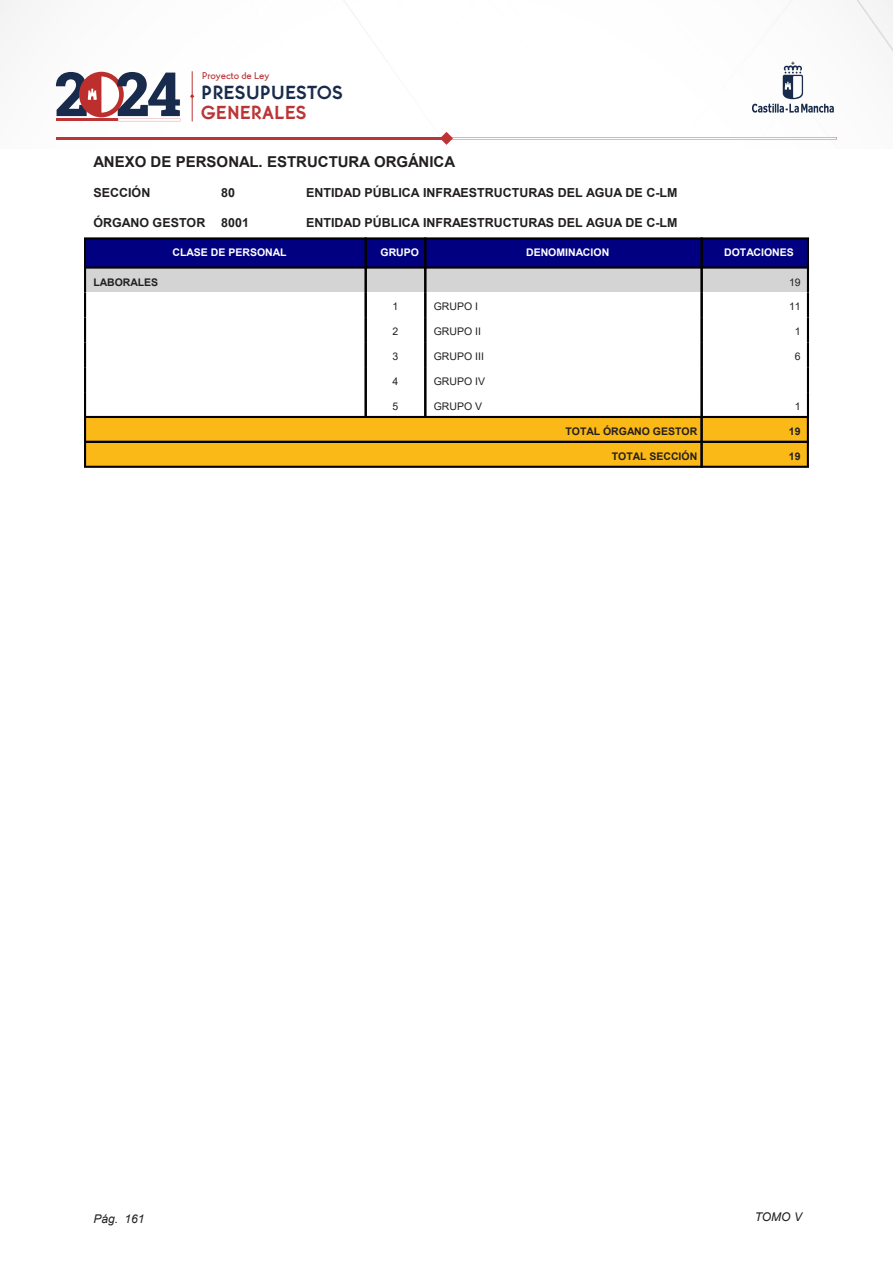
<style>
.page{position:relative;width:893px;height:1263px;background:#fff}
.page>*{position:absolute;margin:0;border:0;box-sizing:border-box;transform-origin:0 0}
.t1{font:700 19.8px "Martin Got URWT";color:#192b4c}
.t2{font:700 19.65px "Martin Got URWT";color:#bc3436}
.t3{font:700 15px "Arial";color:#231f20}
.t4{font:700 12.45px "Arial";color:#231f20}
.t5{font:italic 12px "Arial";color:#231f20}
.t6{font:10.5px "Arial";color:#231f20}
.t7{font:700 10.5px "Arial";color:#fff}
.t8{font:700 10.5px "Arial";color:#231f20}
.t9{font:500 10.2px "Martin Got URWT";letter-spacing:-.005em;color:#bc3436}
</style>
<div class="page">
<hr style="left:56px;top:137px;width:390px;height:2px;background:#bc3436">
<svg style="left:440px;top:0;width:453px;height:145px"></svg>
<svg style="left:0;top:0;width:272px;height:140px"></svg>
<div style="left:85px;top:238px;width:281px;height:30px;background:#000080"></div>
<div style="left:366px;top:238px;width:59px;height:30px;background:#000080"></div>
<div style="left:425px;top:238px;width:277px;height:30px;background:#000080"></div>
<div style="left:702px;top:238px;width:106px;height:30px;background:#000080"></div>
<div style="left:85px;top:268px;width:281px;height:24px;background:#d4d4d4"></div>
<div style="left:366px;top:268px;width:59px;height:24px;background:#d4d4d4"></div>
<div style="left:425px;top:268px;width:277px;height:24px;background:#d4d4d4"></div>
<div style="left:702px;top:268px;width:106px;height:24px;background:#d4d4d4"></div>
<div style="left:85px;top:417px;width:617px;height:25px;background:#fbb917"></div>
<div style="left:702px;top:417px;width:106px;height:25px;background:#fbb917"></div>
<div style="left:85px;top:442px;width:617px;height:25px;background:#fbb917"></div>
<div style="left:702px;top:442px;width:106px;height:25px;background:#fbb917"></div>
<hr style="left:84px;top:238px;width:2px;height:30px;background:#000">
<hr style="left:84px;top:237px;width:283px;height:2px;background:#000">
<hr style="left:84px;top:266px;width:283px;height:3px;background:#000">
<hr style="left:365px;top:238px;width:2px;height:30px;background:#000">
<hr style="left:365px;top:237px;width:61px;height:2px;background:#000">
<hr style="left:365px;top:266px;width:61px;height:3px;background:#000">
<hr style="left:424px;top:238px;width:2px;height:30px;background:#000">
<hr style="left:424px;top:237px;width:279px;height:2px;background:#000">
<hr style="left:424px;top:266px;width:279px;height:3px;background:#000">
<hr style="left:701px;top:238px;width:2px;height:30px;background:#000">
<hr style="left:807px;top:238px;width:2px;height:30px;background:#000">
<hr style="left:701px;top:237px;width:108px;height:2px;background:#000">
<hr style="left:701px;top:266px;width:108px;height:3px;background:#000">
<hr style="left:84px;top:268px;width:2px;height:24px;background:#000">
<hr style="left:365px;top:268px;width:2px;height:24px;background:#000">
<hr style="left:424px;top:268px;width:2px;height:24px;background:#000">
<hr style="left:701px;top:268px;width:2px;height:24px;background:#000">
<hr style="left:807px;top:268px;width:2px;height:24px;background:#000">
<hr style="left:84px;top:292px;width:2px;height:25px;background:#000">
<hr style="left:365px;top:292px;width:2px;height:25px;background:#000">
<hr style="left:424px;top:292px;width:2px;height:25px;background:#000">
<hr style="left:701px;top:292px;width:2px;height:25px;background:#000">
<hr style="left:807px;top:292px;width:2px;height:25px;background:#000">
<hr style="left:84px;top:317px;width:2px;height:25px;background:#000">
<hr style="left:365px;top:317px;width:2px;height:25px;background:#000">
<hr style="left:424px;top:317px;width:2px;height:25px;background:#000">
<hr style="left:701px;top:317px;width:2px;height:25px;background:#000">
<hr style="left:807px;top:317px;width:2px;height:25px;background:#000">
<hr style="left:84px;top:342px;width:2px;height:25px;background:#000">
<hr style="left:365px;top:342px;width:2px;height:25px;background:#000">
<hr style="left:424px;top:342px;width:2px;height:25px;background:#000">
<hr style="left:701px;top:342px;width:2px;height:25px;background:#000">
<hr style="left:807px;top:342px;width:2px;height:25px;background:#000">
<hr style="left:84px;top:367px;width:2px;height:25px;background:#000">
<hr style="left:365px;top:367px;width:2px;height:25px;background:#000">
<hr style="left:424px;top:367px;width:2px;height:25px;background:#000">
<hr style="left:701px;top:367px;width:2px;height:25px;background:#000">
<hr style="left:807px;top:367px;width:2px;height:25px;background:#000">
<hr style="left:84px;top:392px;width:2px;height:25px;background:#000">
<hr style="left:365px;top:392px;width:2px;height:25px;background:#000">
<hr style="left:424px;top:392px;width:2px;height:25px;background:#000">
<hr style="left:701px;top:392px;width:2px;height:25px;background:#000">
<hr style="left:807px;top:392px;width:2px;height:25px;background:#000">
<hr style="left:84px;top:417px;width:2px;height:25px;background:#000">
<hr style="left:84px;top:416px;width:619px;height:2px;background:#000">
<hr style="left:701px;top:417px;width:2px;height:25px;background:#000">
<hr style="left:807px;top:417px;width:2px;height:25px;background:#000">
<hr style="left:700px;top:416px;width:109px;height:2px;background:#000">
<hr style="left:84px;top:442px;width:2px;height:25px;background:#000">
<hr style="left:84px;top:441px;width:619px;height:2px;background:#000">
<hr style="left:84px;top:466px;width:619px;height:2px;background:#000">
<hr style="left:701px;top:442px;width:2px;height:25px;background:#000">
<hr style="left:807px;top:442px;width:2px;height:25px;background:#000">
<hr style="left:700px;top:441px;width:109px;height:2px;background:#000">
<hr style="left:700px;top:466px;width:109px;height:2px;background:#000">
<p class="t9" style="left:202px;top:70px;width:69px">Proyecto de Ley</p>
<h1 class="t1" style="left:201px;top:81px;width:143px">PRESUPUESTOS</h1>
<h2 class="t2" style="left:201px;top:101px;width:107px">GENERALES</h2>
<p class="t3" style="left:94px;top:151px;width:363px">ANEXO DE PERSONAL. ESTRUCTURA ORGÁNICA</p>
<p class="t4" style="left:94px;top:184px;width:58px">SECCIÓN</p>
<p class="t4" style="left:221px;top:184px;width:15px">80</p>
<p class="t4" style="left:306px;top:184px;width:373px">ENTIDAD PÚBLICA INFRAESTRUCTURAS DEL AGUA DE C-LM</p>
<p class="t4" style="left:94px;top:214px;width:113px">ÓRGANO GESTOR</p>
<p class="t4" style="left:221px;top:214px;width:29px">8001</p>
<p class="t4" style="left:306px;top:214px;width:373px">ENTIDAD PÚBLICA INFRAESTRUCTURAS DEL AGUA DE C-LM</p>
<p class="t7" style="left:173px;top:245px;width:115px">CLASE DE PERSONAL</p>
<p class="t7" style="left:380px;top:245px;width:40px">GRUPO</p>
<p class="t7" style="left:526px;top:245px;width:85px">DENOMINACION</p>
<p class="t7" style="left:724px;top:245px;width:71px">DOTACIONES</p>
<p class="t8" style="left:94px;top:274px;width:66px">LABORALES</p>
<p class="t6" style="left:789px;top:275px;width:13px">19</p>
<p class="t6" style="left:393px;top:299px;width:7px">1</p>
<p class="t6" style="left:434px;top:299px;width:46px">GRUPO I</p>
<p class="t6" style="left:789px;top:299px;width:13px">11</p>
<p class="t6" style="left:393px;top:324px;width:7px">2</p>
<p class="t6" style="left:434px;top:324px;width:49px">GRUPO II</p>
<p class="t6" style="left:795px;top:324px;width:7px">1</p>
<p class="t6" style="left:393px;top:349px;width:7px">3</p>
<p class="t6" style="left:434px;top:349px;width:52px">GRUPO III</p>
<p class="t6" style="left:795px;top:349px;width:7px">6</p>
<p class="t6" style="left:393px;top:374px;width:7px">4</p>
<p class="t6" style="left:434px;top:374px;width:53px">GRUPO IV</p>
<p class="t6" style="left:393px;top:399px;width:7px">5</p>
<p class="t6" style="left:434px;top:399px;width:50px">GRUPO V</p>
<p class="t6" style="left:795px;top:399px;width:7px">1</p>
<p class="t8" style="left:565px;top:424px;width:133px">TOTAL ÓRGANO GESTOR</p>
<p class="t8" style="left:789px;top:424px;width:13px">19</p>
<p class="t8" style="left:612px;top:449px;width:87px">TOTAL SECCIÓN</p>
<p class="t8" style="left:789px;top:449px;width:13px">19</p>
<p class="t5" style="left:94px;top:1211px;width:52px">Pág. 161</p>
<p class="t5" style="left:755px;top:1209px;width:49px">TOMO V</p>
</div>
